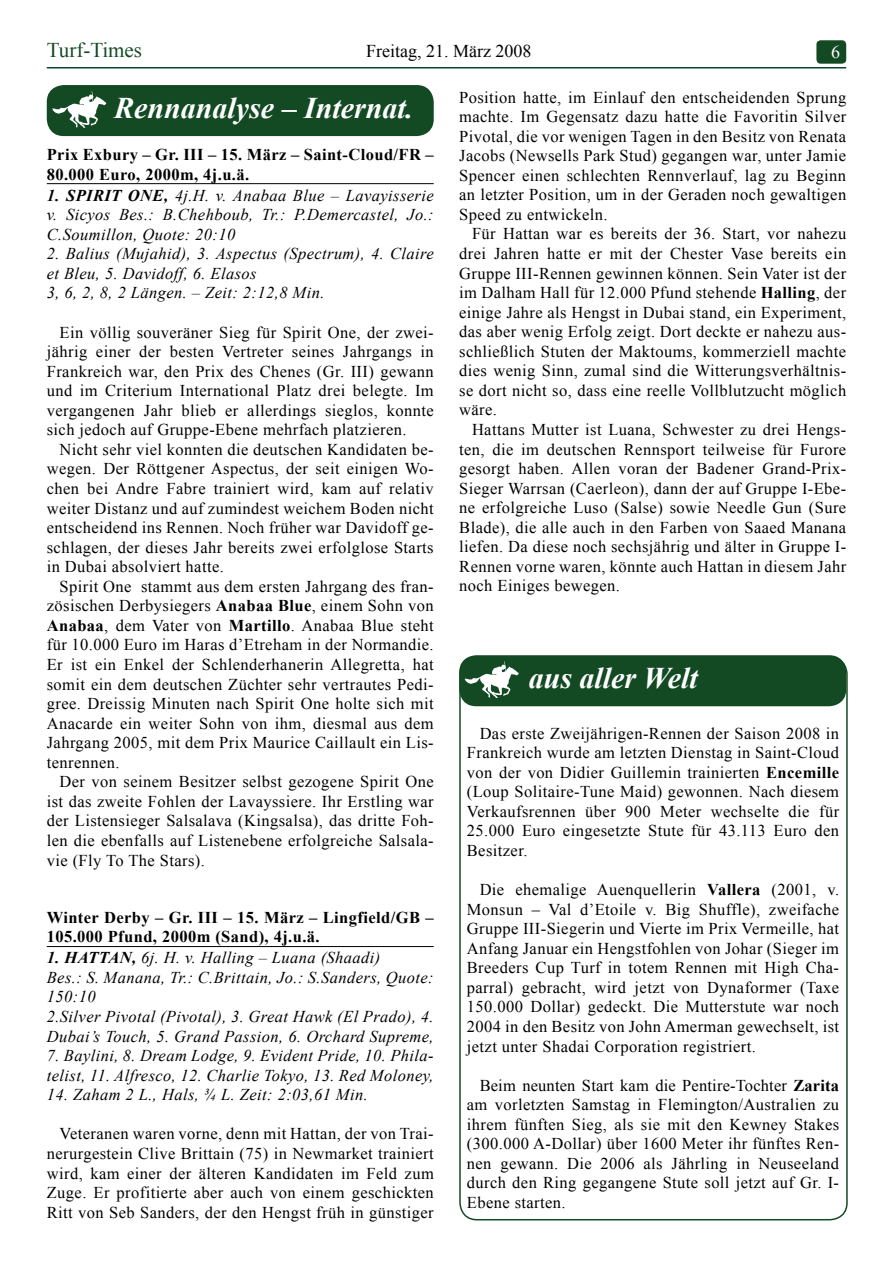
<style>
.page{position:relative;width:893px;height:1263px;background:#fff}
.page>*{position:absolute;margin:0;border:0;box-sizing:border-box;transform-origin:0 0}
.t1{font:italic 700 30px "Times New Roman";color:#fff}
.t2{font:21px "Times New Roman";color:#134a24}
.t3{font:18px "Times New Roman";color:#000}
.t4{font:18px "Times New Roman";color:#fff}
.t5{font:16.5px/19.5px "Times New Roman";letter-spacing:.025em;color:#000;text-align:justify}
.t6{font:italic 16.5px/19.5px "Times New Roman";letter-spacing:.025em;color:#000}
.t7{font:700 16.5px/19.5px "Times New Roman";letter-spacing:.025em;color:#000}
.t8{font:italic 700 16.5px "Times New Roman";color:#000}
.s1{font-weight:700}
</style>
<div class="page">
<hr style="left:47px;top:67px;width:799px;height:1px;background:#0b4427">
<div style="left:816px;top:40px;width:30px;height:24px;background:#134a24;border-radius:4px"></div>
<hr style="left:47px;top:183px;width:387px;height:1px;background:#000">
<hr style="left:47px;top:946px;width:387px;height:1px;background:#000">
<div style="left:47px;top:85px;width:387px;height:51px;background:#134a24;border-radius:17px"></div>
<svg style="left:52px;top:91px;width:54px;height:37px"></svg>
<div style="left:459px;top:655px;width:387px;height:51px;background:#134a24;border-radius:17px"></div>
<svg style="left:465px;top:661px;width:54px;height:37px"></svg>
<div style="left:459px;top:656px;width:389px;height:564px;border:2px solid #134a24;border-radius:17px"></div>
<p class="t2" style="left:47px;top:36px;width:97px">Turf-Times</p>
<p class="t3" style="left:366px;top:39px;width:167px">Freitag, 21. März 2008</p>
<p class="t4" style="left:831px;top:39px;width:10px">6</p>
<h1 class="t1" style="left:114px;top:87px;width:301px">Rennanalyse – Internat.</h1>
<p class="t7" style="left:47px;top:144px;width:388px">Prix Exbury – Gr. III – 15. März – Saint-Cloud/FR –<br>80.000 Euro, 2000m, 4j.u.ä.</p>
<p class="t8" style="left:47px;top:184px;width:40px">1. Spiri</p>
<p class="t6" style="left:47px;top:185px;width:388px;text-align:justify;text-indent:65px"><span class="s1">t One,</span> 4j.H. v. Anabaa Blue – Lavayisserie v. Sicyos Bes.: B.Chehboub, Tr.: P.Demercastel, Jo.:<br>C.Soumillon, Quote: 20:10</p>
<p class="t6" style="left:47px;top:244px;width:388px">2. Balius (Mujahid), 3. Aspectus (Spectrum), 4. Claire et Bleu, 5. Davidoff, 6. Elasos<br>3, 6, 2, 8, 2 Längen. – Zeit: 2:12,8 Min.</p>
<p class="t5" style="left:47px;top:322px;width:389px;text-indent:13px">Ein völlig souveräner Sieg für Spirit One, der zwei&shy;jährig einer der besten Vertreter seines Jahrgangs in Frankreich war, den Prix des Chenes (Gr. III) gewann und im Criterium International Platz drei belegte. Im vergangenen Jahr blieb er allerdings sieglos, konnte sich jedoch auf Gruppe-Ebene mehrfach platzieren.</p>
<p class="t5" style="left:47px;top:439px;width:388px;text-indent:13px">Nicht sehr viel konnten die deutschen Kandidaten be&shy;wegen. Der Röttgener Aspectus, der seit einigen Wo&shy;chen bei Andre Fabre trainiert wird, kam auf relativ weiter Distanz und auf zumindest weichem Boden nicht entscheidend ins Rennen. Noch früher war Davidoff ge&shy;schlagen, der dieses Jahr bereits zwei erfolglose Starts in Dubai absolviert hatte.</p>
<p class="t5" style="left:47px;top:576px;width:389px;text-indent:13px">Spirit One stammt aus dem ersten Jahrgang des fran&shy;zösischen Derbysiegers <span class="s1">Anabaa Blue</span>, einem Sohn von <span class="s1">Anabaa</span>, dem Vater von <span class="s1">Martillo</span>. Anabaa Blue steht für 10.000 Euro im Haras d’Etreham in der Normandie.<br>Er ist ein Enkel der Schlenderhanerin Allegretta, hat somit ein dem deutschen Züchter sehr vertrautes Pedi&shy;gree. Dreissig Minuten nach Spirit One holte sich mit Anacarde ein weiter Sohn von ihm, diesmal aus dem Jahrgang 2005, mit dem Prix Maurice Caillault ein Lis&shy;tenrennen.</p>
<p class="t5" style="left:47px;top:772px;width:389px;text-indent:13px">Der von seinem Besitzer selbst gezogene Spirit One ist das zweite Fohlen der Lavayssiere. Ihr Erstling war der Listensieger Salsalava (Kingsalsa), das dritte Foh&shy;len die ebenfalls auf Listenebene erfolgreiche Salsala&shy;vie (Fly To The Stars).</p>
<p class="t7" style="left:47px;top:907px;width:388px">Winter Derby – Gr. III – 15. März – Lingfield/GB –<br>105.000 Pfund, 2000m (Sand), 4j.u.ä.</p>
<p class="t6" style="left:47px;top:948px;width:388px"><span class="s1">1. Hattan,</span> 6j. H. v. Halling – Luana (Shaadi)<br>Bes.: S. Manana, Tr.: C.Brittain, Jo.: S.Sanders, Quote:<br>150:10<br>2.Silver Pivotal (Pivotal), 3. Great Hawk (El Prado), 4.<br>Dubai’s Touch, 5. Grand Passion, 6. Orchard Supreme,</p>
<p class="t6" style="left:47px;top:1045px;width:388px">7. Baylini, 8. Dream Lodge, 9. Evident Pride, 10. Phila&shy;telist, 11. Alfresco, 12. Charlie Tokyo, 13. Red Moloney,</p>
<p class="t6" style="left:47px;top:1084px;width:323px">14. Zaham 2 L., Hals, ¾ L. Zeit: 2:03,61 Min.</p>
<p class="t5" style="left:47px;top:1124px;width:389px;text-indent:13px">Veteranen waren vorne, denn mit Hattan, der von Trai&shy;nerurgestein Clive Brittain (75) in Newmarket trainiert wird, kam einer der älteren Kandidaten im Feld zum Zuge. Er profitierte aber auch von einem geschickten Ritt von Seb Sanders, der den Hengst früh in günstiger</p>
<p class="t5" style="left:459px;top:87px;width:388px">Position hatte, im Einlauf den entscheidenden Sprung machte. Im Gegensatz dazu hatte die Favoritin Silver Pivotal, die vor wenigen Tagen in den Besitz von Renata Jacobs (Newsells Park Stud) gegangen war, unter Jamie Spencer einen schlechten Rennverlauf, lag zu Beginn an letzter Position, um in der Geraden noch gewaltigen Speed zu entwickeln.</p>
<p class="t5" style="left:459px;top:224px;width:388px;text-indent:13px">Für Hattan war es bereits der 36. Start, vor nahezu drei Jahren hatte er mit der Chester Vase bereits ein Gruppe III-Rennen gewinnen können. Sein Vater ist der im Dalham Hall für 12.000 Pfund stehende <span class="s1">Halling</span>, der einige Jahre als Hengst in Dubai stand, ein Experiment, das aber wenig Erfolg zeigt. Dort deckte er nahezu aus&shy;schließlich Stuten der Maktoums, kommerziell machte dies wenig Sinn, zumal sind die Witterungsverhältnis&shy;se dort nicht so, dass eine reelle Vollblutzucht möglich wäre.</p>
<p class="t5" style="left:459px;top:419px;width:389px;text-indent:13px">Hattans Mutter ist Luana, Schwester zu drei Hengs&shy;ten, die im deutschen Rennsport teilweise für Furore gesorgt haben. Allen voran der Badener Grand-Prix-Sieger Warrsan (Caerleon), dann der auf Gruppe I-Ebe&shy;ne erfolgreiche Luso (Salse) sowie Needle Gun (Sure Blade), die alle auch in den Farben von Saaed Manana liefen. Da diese noch sechsjährig und älter in Gruppe I-Rennen vorne waren, könnte auch Hattan in diesem Jahr noch Einiges bewegen.</p>
<h1 class="t1" style="left:529px;top:657px;width:171px">aus aller Welt</h1>
<p class="t5" style="left:467px;top:723px;width:374px;text-indent:13px">Das erste Zweijährigen-Rennen der Saison 2008 in Frankreich wurde am letzten Dienstag in Saint-Cloud von der von Didier Guillemin trainierten <span class="s1">Encemille </span>(Loup Solitaire-Tune Maid) gewonnen. Nach diesem Verkaufsrennen über 900 Meter wechselte die für 25.000 Euro eingesetzte Stute für 43.113 Euro den Besitzer.</p>
<p class="t5" style="left:467px;top:879px;width:374px;text-indent:13px">Die ehemalige Auenquellerin <span class="s1">Vallera</span> (2001, v.<br>Monsun – Val d’Etoile v. Big Shuffle), zweifache Gruppe III-Siegerin und Vierte im Prix Vermeille, hat Anfang Januar ein Hengstfohlen von Johar (Sieger im Breeders Cup Turf in totem Rennen mit High Cha&shy;parral) gebracht, wird jetzt von Dynaformer (Taxe 150.000 Dollar) gedeckt. Die Mutterstute war noch 2004 in den Besitz von John Amerman gewechselt, ist jetzt unter Shadai Corporation registriert.</p>
<p class="t5" style="left:467px;top:1075px;width:374px;text-indent:13px">Beim neunten Start kam die Pentire-Tochter <span class="s1">Zarita </span>am vorletzten Samstag in Flemington/Australien zu ihrem fünften Sieg, als sie mit den Kewney Stakes (300.000 A-Dollar) über 1600 Meter ihr fünftes Ren&shy;nen gewann. Die 2006 als Jährling in Neuseeland durch den Ring gegangene Stute soll jetzt auf Gr. I-Ebene starten.</p>
</div>
